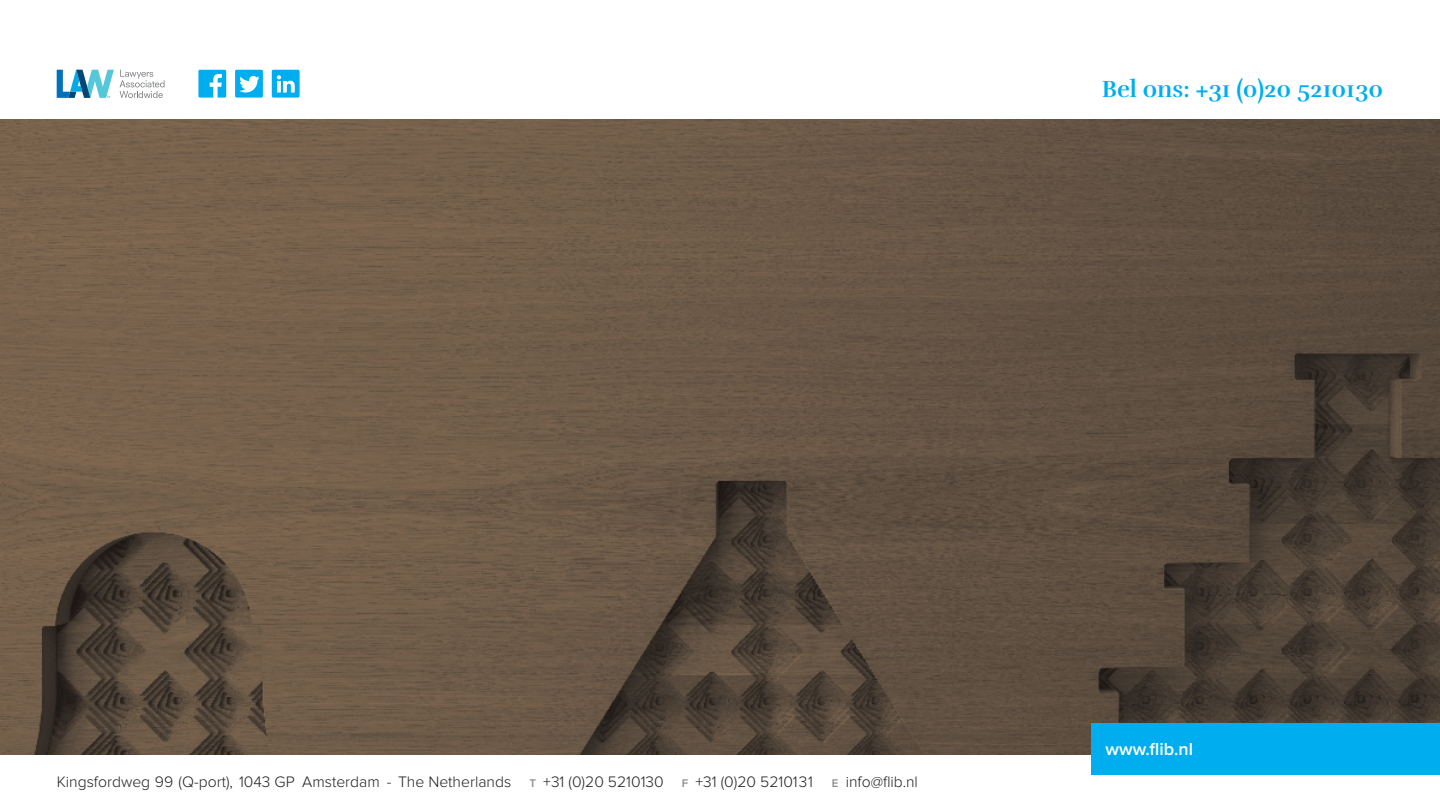
<style>
.page{position:relative;width:1440px;height:811px;background:#fff}
.page>*{position:absolute;margin:0;border:0;box-sizing:border-box;transform-origin:0 0}
.t1{font:700 24px "Rufina";color:#00aeef}
.t2{font:600 18px "Proxima Nova";color:#fff}
.t3{font:300 15.8px "Proxima Nova";color:#231f20}
.s1{font-weight:600;font-size:11.6px;color:#8a8c8f}
</style>
<div class="page">
<img style="left:0;top:119px;width:1440px;height:634px">
<svg style="left:198px;top:70px;width:28px;height:27px"></svg>
<div style="left:235px;top:70px;width:28px;height:27px;background:#00aeef;border-radius:2px"></div>
<div style="left:272px;top:70px;width:28px;height:27px;background:#00aeef;border-radius:2px"></div>
<svg style="left:239px;top:76px;width:21px;height:16px"></svg>
<svg style="left:277px;top:75px;width:18px;height:17px"></svg>
<svg style="left:120px;top:70px;width:45px;height:28px"></svg>
<svg style="left:57px;top:70px;width:57px;height:28px"></svg>
<div style="left:1091px;top:723px;width:349px;height:51px;background:#00aeef"></div>
<p class="t1" style="left:1102px;top:74px;width:283px">Bel ons: +31 (0)20 5210130</p>
<p class="t3" style="left:57px;top:773px;width:863px">Kingsfordweg 99 (Q-port), 1043 GP Amsterdam - The Netherlands <span class="s1">T</span> +31 (0)20 5210130 <span class="s1">F</span> +31 (0)20 5210131 <span class="s1">E</span> info@flib.nl</p>
<p class="t2" style="left:1106px;top:740px;width:89px">www.flib.nl</p>
</div>
